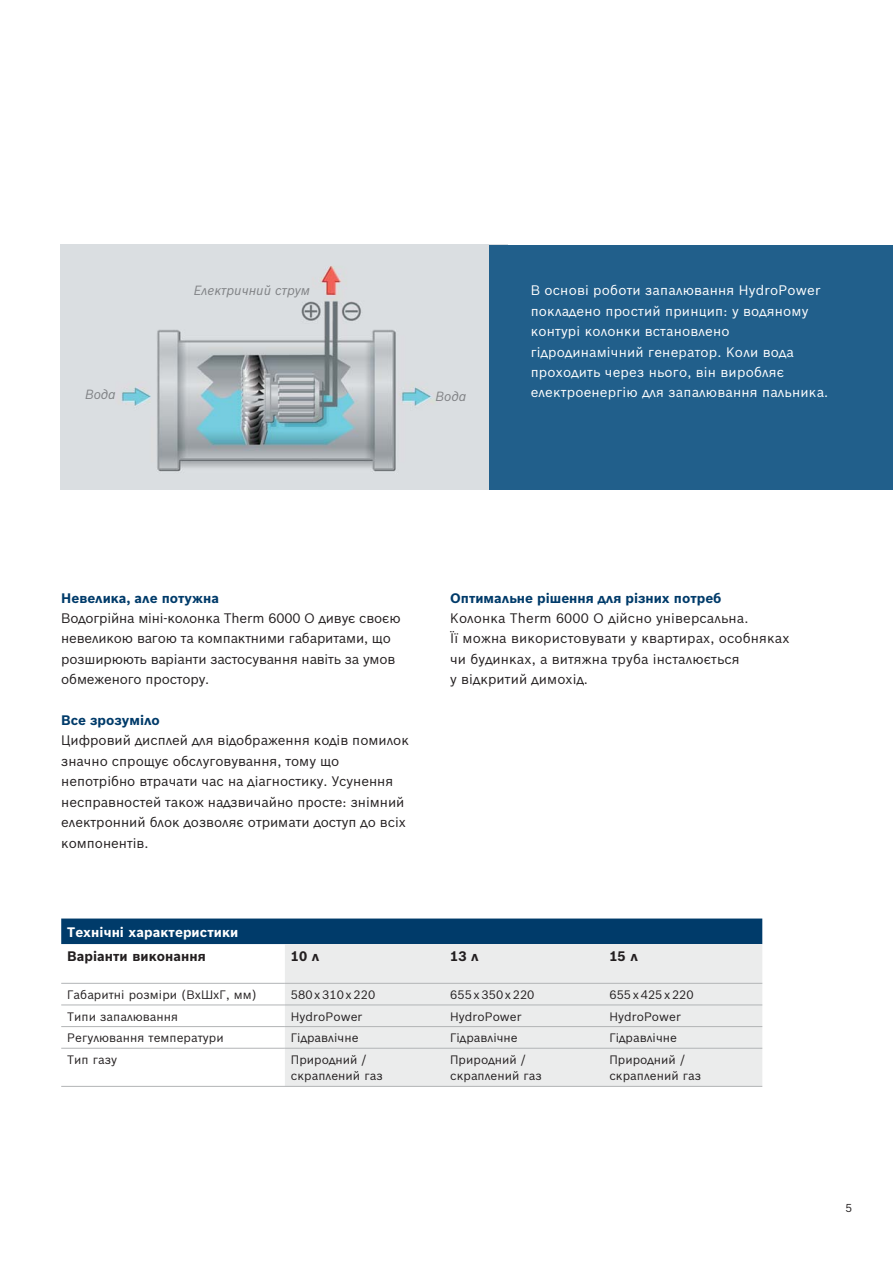
<style>
.page{position:relative;width:893px;height:1263px;background:#fff}
.page>*{position:absolute;margin:0;border:0;box-sizing:border-box;transform-origin:0 0}
.t1{font:13.5px/20.4px "Bosch Sans Cyrillic";color:#231f20}
.t2{font:13.5px/20.4px "Bosch Sans Cyrillic";letter-spacing:.015em;color:#fff}
.t3{font:700 13.5px "Bosch Sans Cyrillic";color:#003b6a}
.t4{font:700 13.5px "Bosch Sans Cyrillic";letter-spacing:.005em;color:#231f20}
.t5{font:700 13.5px "Bosch Sans Cyrillic";letter-spacing:.005em;color:#fff}
.t6{font:italic 13.05px "Bosch Sans Cyrillic";color:#808285}
.t7{font:12px/16.5px "Bosch Sans Cyrillic";letter-spacing:.005em;color:#231f20}
.t8{font:11.25px "Bosch Sans Cyrillic";color:#231f20}
</style>
<div class="page">
<img style="left:60px;top:245px;width:430px;height:245px">
<div style="left:61px;top:918px;width:701px;height:26px;background:#003b6a"></div>
<div style="left:285px;top:944px;width:477px;height:142px;background:#ebecec"></div>
<hr style="left:61px;top:983px;width:224px;height:1px;background:#b2b4b6">
<hr style="left:61px;top:1004px;width:224px;height:1px;background:#b2b4b6">
<hr style="left:61px;top:1026px;width:224px;height:1px;background:#b2b4b6">
<hr style="left:61px;top:1048px;width:224px;height:1px;background:#b2b4b6">
<hr style="left:285px;top:983px;width:477px;height:1px;background:#b2b4b6">
<hr style="left:285px;top:1004px;width:477px;height:1px;background:#b2b4b6">
<hr style="left:285px;top:1026px;width:477px;height:1px;background:#b2b4b6">
<hr style="left:285px;top:1048px;width:477px;height:1px;background:#b2b4b6">
<hr style="left:61px;top:1086px;width:701px;height:1px;background:#b2b4b6">
<div style="left:490px;top:245px;width:403px;height:245px;background:#215f8b"></div>
<p class="t6" style="left:194px;top:284px;width:118px">Електричний струм</p>
<p class="t2" style="left:531px;top:281px;width:291px">В основі роботи запалювання HydroPower покладено простий принцип: у водяному контурі колонки встановлено гідродинамічний генератор. Коли вода проходить через нього, він виробляє</p>
<p class="t6" style="left:85px;top:388px;width:32px">Вода</p>
<p class="t6" style="left:436px;top:391px;width:32px">Вода</p>
<p class="t2" style="left:531px;top:383px;width:299px">електроенергію для запалювання пальника.</p>
<p class="t3" style="left:61px;top:592px;width:159px">Невелика, але потужна</p>
<p class="t1" style="left:61px;top:609px;width:341px">Водогрійна міні-колонка Therm 6000 О дивує своєю невеликою вагою та компактними габаритами, що розширюють варіанти застосування навіть за умов обмеженого простору.</p>
<p class="t3" style="left:61px;top:714px;width:100px">Все зрозуміло</p>
<p class="t1" style="left:61px;top:731px;width:349px">Цифровий дисплей для відображення кодів помилок значно спрощує обслуговування, тому що непотрібно втрачати час на діагностику. Усунення несправностей також надзвичайно просте: знімний електронний блок дозволяє отримати доступ до всіх компонентів.</p>
<p class="t3" style="left:450px;top:592px;width:273px">Оптимальне рішення для різних потреб</p>
<p class="t1" style="left:450px;top:609px;width:341px">Колонка Therm 6000 O дійсно універсальна.<br>Її можна використовувати у квартирах, особняках чи будинках, а витяжна труба інсталюється<br>у відкритий димохід.</p>
<p class="t5" style="left:67px;top:926px;width:172px">Технічні характеристики</p>
<p class="t4" style="left:67px;top:950px;width:140px">Варіанти виконання</p>
<p class="t4" style="left:291px;top:950px;width:30px">10 л</p>
<p class="t4" style="left:450px;top:950px;width:30px">13 л</p>
<p class="t4" style="left:609px;top:950px;width:30px">15 л</p>
<p class="t7" style="left:67px;top:987px;width:191px">Габаритні розміри (ВхШхГ, мм)</p>
<p class="t7" style="left:291px;top:987px;width:86px">580 x 310 x 220</p>
<p class="t7" style="left:450px;top:987px;width:86px">655 x 350 x 220</p>
<p class="t7" style="left:609px;top:987px;width:86px">655 x 425 x 220</p>
<p class="t7" style="left:67px;top:1009px;width:112px">Типи запалювання</p>
<p class="t7" style="left:291px;top:1009px;width:73px">HydroPower</p>
<p class="t7" style="left:450px;top:1009px;width:73px">HydroPower</p>
<p class="t7" style="left:609px;top:1009px;width:73px">HydroPower</p>
<p class="t7" style="left:67px;top:1030px;width:158px">Регулювання температури</p>
<p class="t7" style="left:291px;top:1030px;width:69px">Гідравлічне</p>
<p class="t7" style="left:450px;top:1030px;width:69px">Гідравлічне</p>
<p class="t7" style="left:609px;top:1030px;width:69px">Гідравлічне</p>
<p class="t7" style="left:67px;top:1052px;width:51px">Тип газу</p>
<p class="t7" style="left:291px;top:1052px;width:93px">Природний / скраплений газ</p>
<p class="t7" style="left:450px;top:1052px;width:93px">Природний / скраплений газ</p>
<p class="t7" style="left:609px;top:1052px;width:93px">Природний / скраплений газ</p>
<p class="t8" style="left:846px;top:1203px;width:8px">5</p>
</div>
